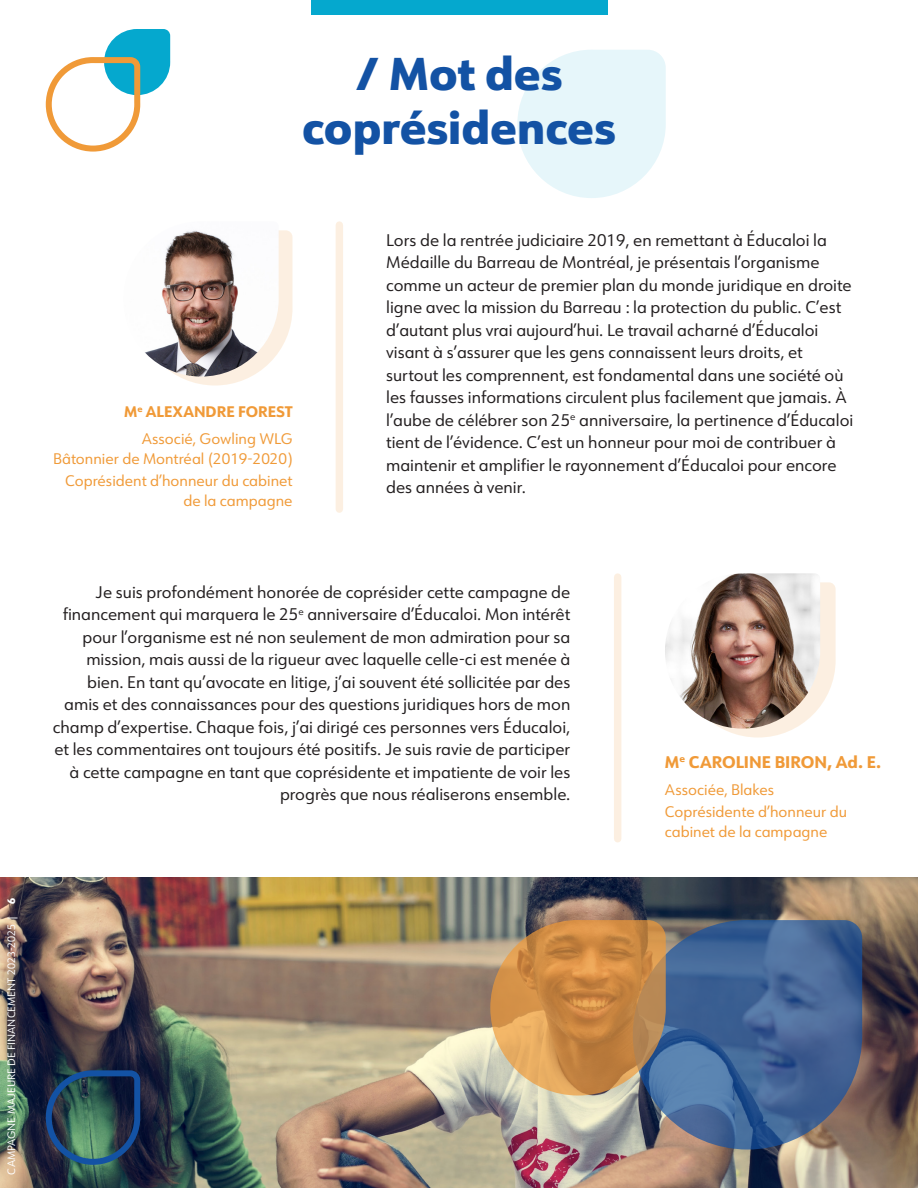
<style>
.page{position:relative;width:918px;height:1188px;background:#fff}
.page>*{position:absolute;margin:0;border:0;box-sizing:border-box;transform-origin:0 0}
.t1{font:800 45px/54px "URW Form";color:#1352a4;text-align:center}
.t2{font:16.5px/22.5px "URW Form";color:#231f20}
.t3{font:800 16.5px "URW Form";color:#f09a38}
.t4{font:15px/19.5px "URW Form";color:#f09a38}
.t5{font:800 15px "URW Form";color:#f09a38}
.t6{font:10.5px "URW Form";color:#fff}
.s1{font-weight:800}
</style>
<div class="page">
<svg style="left:517px;top:50px;width:149px;height:148px"></svg>
<svg style="left:45px;top:29px;width:125px;height:123px"></svg>
<img style="left:0;top:878px;width:918px;height:310px">
<svg style="left:633px;top:920px;width:229px;height:230px;background:#4c6891"></svg>
<svg style="left:490px;top:920px;width:176px;height:176px;background:#c49057"></svg>
<svg style="left:43px;top:1067px;width:100px;height:101px;background:#284958"></svg>
<div style="left:336px;top:225px;width:7px;height:284px;background:#fcefe1"></div>
<div style="left:614px;top:577px;width:7px;height:262px;background:#fcefe1"></div>
<svg style="left:723px;top:582px;width:113px;height:156px"></svg>
<img style="left:665px;top:573px;width:155px;height:156px">
<svg style="left:180px;top:230px;width:113px;height:156px"></svg>
<img style="left:145px;top:230px;width:134px;height:147px">
<div style="left:311px;top:0;width:296px;height:15px;background:#05a8ce"></div>
<p class="t6" style="left:4px;top:1174px;width:278px;rotate:-90deg">CAMPAGNE MAJEURE DE FINANCEMENT 2023-2025 | <span class="s1">6</span></p>
<p class="t1" style="left:302px;top:45px;width:315px">/ Mot des coprésidences</p>
<p class="t5" style="left:124px;top:401px;width:170px">M<sup>e</sup> ALEXANDRE FOREST</p>
<p class="t4" style="left:142px;top:428px;width:152px">Associé, Gowling WLG</p>
<p class="t4" style="left:53px;top:448px;width:241px">Bâtonnier de Montréal (2019-2020)</p>
<p class="t4" style="left:65px;top:470px;width:229px;text-align:right">Coprésident d’honneur du cabinet de la campagne</p>
<p class="t2" style="left:386px;top:228px;width:469px">Lors de la rentrée judiciaire 2019, en remettant à Éducaloi la Médaille du Barreau de Montréal, je présentais l’organisme comme un acteur de premier plan du monde juridique en droite ligne avec la mission du Barreau : la protection du public. C’est d’autant plus vrai aujourd’hui. Le travail acharné d’Éducaloi visant à s’assurer que les gens connaissent leurs droits, et surtout les comprennent, est fondamental dans une société où les fausses informations circulent plus facilement que jamais. À l’aube de célébrer son 25<sup>e</sup> anniversaire, la pertinence d’Éducaloi tient de l’évidence. C’est un honneur pour moi de contribuer à maintenir et amplifier le rayonnement d’Éducaloi pour encore des années à venir.</p>
<p class="t2" style="left:53px;top:580px;width:519px;text-align:right">Je suis profondément honorée de coprésider cette campagne de financement qui marquera le 25<sup>e</sup> anniversaire d’Éducaloi. Mon intérêt pour l’organisme est né non seulement de mon admiration pour sa mission, mais aussi de la rigueur avec laquelle celle-ci est menée à bien. En tant qu’avocate en litige, j’ai souvent été sollicitée par des amis et des connaissances pour des questions juridiques hors de mon champ d’expertise. Chaque fois, j’ai dirigé ces personnes vers Éducaloi, et les commentaires ont toujours été positifs. Je suis ravie de participer à cette campagne en tant que coprésidente et impatiente de voir les progrès que nous réaliserons ensemble.</p>
<p class="t3" style="left:665px;top:750px;width:218px">M<sup>e</sup> CAROLINE BIRON, Ad. E.</p>
<p class="t4" style="left:665px;top:779px;width:111px">Associée, Blakes</p>
<p class="t4" style="left:665px;top:802px;width:184px">Coprésidente d’honneur du cabinet de la campagne</p>
</div>
